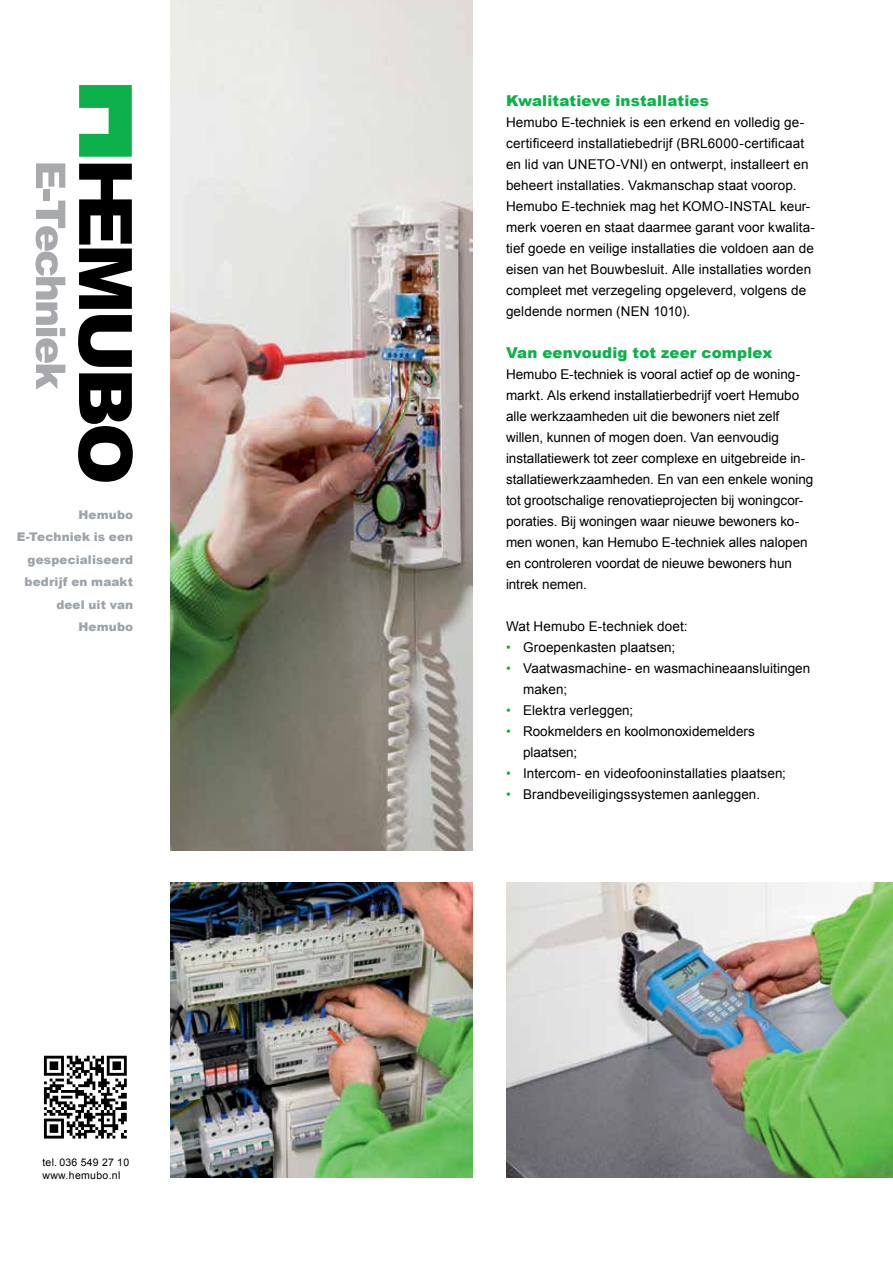
<style>
.page{position:relative;width:893px;height:1263px;background:#fff}
.page>*{position:absolute;margin:0;border:0;box-sizing:border-box;transform-origin:0 0}
.t1{font:900 15px "Arial";letter-spacing:.01em;color:#0db14b}
.t2{font:13.5px/21px "Arial";letter-spacing:.005em;color:#000}
.t3{font:900 12px/22.5px "Arial";letter-spacing:.01em;color:#9da3aa;text-align:right}
.t4{font:10.5px/13.5px "Arial";letter-spacing:.025em;color:#000}
.s1{color:#0db14b}
</style>
<div class="page">
<svg style="left:79px;top:85px;width:53px;height:72px"></svg>
<svg style="left:79px;top:164px;width:53px;height:145px"></svg>
<svg style="left:78px;top:315px;width:54px;height:52px"></svg>
<svg style="left:78px;top:373px;width:55px;height:109px"></svg>
<svg style="left:36px;top:163px;width:29px;height:25px"></svg>
<div style="left:44px;top:189px;width:6px;height:12px;background:#a7a9ac"></div>
<svg style="left:36px;top:201px;width:29px;height:188px"></svg>
<img style="left:170px;top:0;width:302px;height:850px">
<img style="left:506px;top:882px;width:387px;height:295px">
<img style="left:170px;top:882px;width:302px;height:296px">
<svg style="left:44px;top:1056px;width:83px;height:82px"></svg>
<p class="t3" style="left:17px;top:503px;width:118px">Hemubo<br>E-Techniek is een gespecialiseerd bedrijf en maakt deel uit van<br>Hemubo</p>
<p class="t4" style="left:43px;top:1155px;width:88px">tel. 036 549 27 10 www.hemubo.nl</p>
<p class="t1" style="left:506px;top:92px;width:204px">Kwalitatieve installaties</p>
<p class="t2" style="left:506px;top:112px;width:311px">Hemubo E-techniek is een erkend en volledig ge&shy;certificeerd installatiebedrijf (BRL6000-certificaat en lid van UNETO-VNI) en ontwerpt, installeert en beheert installaties. Vakmanschap staat voorop.<br>Hemubo E-techniek mag het KOMO-INSTAL keur&shy;merk voeren en staat daarmee garant voor kwalita&shy;tief goede en veilige installaties die voldoen aan de eisen van het Bouwbesluit. Alle installaties worden compleet met verzegeling opgeleverd, volgens de geldende normen (NEN 1010).</p>
<p class="t1" style="left:506px;top:344px;width:268px">Van eenvoudig tot zeer complex</p>
<p class="t2" style="left:506px;top:364px;width:309px">Hemubo E-techniek is vooral actief op de woning&shy;markt. Als erkend installatierbedrijf voert Hemubo alle werkzaamheden uit die bewoners niet zelf willen, kunnen of mogen doen. Van eenvoudig installatiewerk tot zeer complexe en uitgebreide in&shy;stallatiewerkzaamheden. En van een enkele woning tot grootschalige renovatieprojecten bij woningcor&shy;poraties. Bij woningen waar nieuwe bewoners ko&shy;men wonen, kan Hemubo E-techniek alles nalopen en controleren voordat de nieuwe bewoners hun intrek nemen.</p>
<p class="t2" style="left:506px;top:616px;width:183px">Wat Hemubo E-techniek doet:</p>
<p class="t2" style="left:506px;top:637px;width:171px"><span class="s1">•</span> Groepenkasten plaatsen;</p>
<p class="t2" style="left:523px;top:658px;width:289px;text-indent:-17px"><span class="s1">•</span> Vaatwasmachine- en wasmachineaansluitingen maken;</p>
<p class="t2" style="left:506px;top:700px;width:129px"><span class="s1">•</span> Elektra verleggen;</p>
<p class="t2" style="left:523px;top:721px;width:233px;text-indent:-17px"><span class="s1">•</span> Rookmelders en koolmonoxidemelders plaatsen;</p>
<p class="t2" style="left:506px;top:763px;width:282px"><span class="s1">•</span> Intercom- en videofooninstallaties plaatsen;</p>
<p class="t2" style="left:506px;top:784px;width:256px"><span class="s1">•</span> Brandbeveiligingssystemen aanleggen.</p>
</div>
